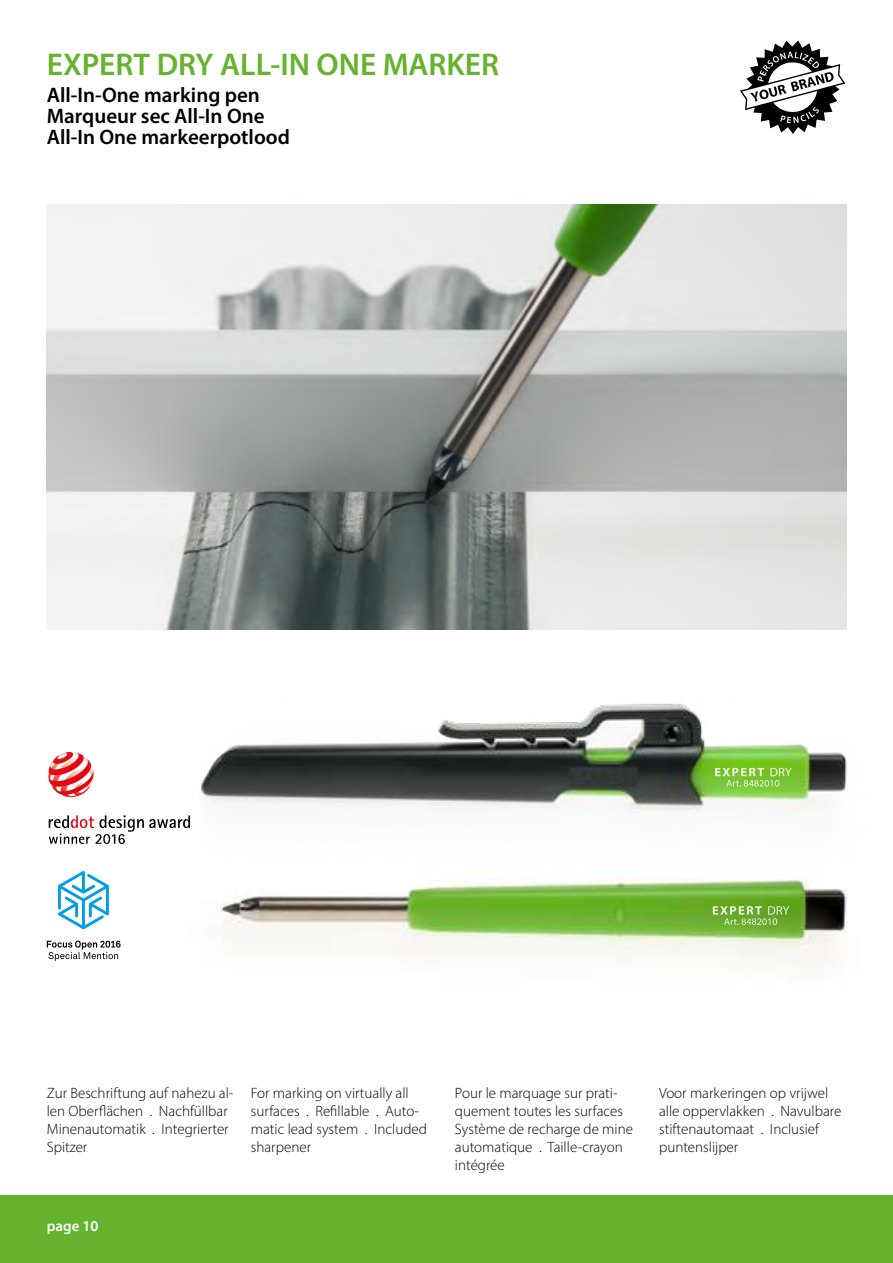
<style>
.page{position:relative;width:893px;height:1263px;background:#fff}
.page>*{position:absolute;margin:0;border:0;box-sizing:border-box;transform-origin:0 0}
.t1{font:600 31.5px "Myriad Pro";color:#65b32e}
.t2{font:600 21px/21px "Myriad Pro";color:#000}
.t3{font:300 15px/18px "Myriad Pro";color:#000}
.t4{font:600 15px "Myriad Pro";color:#fff}
</style>
<div class="page">
<div style="left:0;top:1195px;width:893px;height:68px;background:#65b32e"></div>
<img style="left:200px;top:703px;width:647px;height:113px">
<svg style="left:715px;top:768px;width:77px;height:18px"></svg>
<img style="left:47px;top:204px;width:799px;height:425px">
<img style="left:220px;top:877px;width:627px;height:91px">
<svg style="left:713px;top:906px;width:76px;height:19px"></svg>
<svg style="left:48px;top:752px;width:46px;height:45px"></svg>
<svg style="left:49px;top:815px;width:141px;height:29px"></svg>
<svg style="left:58px;top:871px;width:51px;height:58px"></svg>
<svg style="left:47px;top:940px;width:74px;height:21px"></svg>
<svg style="left:740px;top:40px;width:105px;height:94px"></svg>
<h1 class="t1" style="left:47px;top:44px;width:454px">EXPERT DRY ALL-IN ONE MARKER</h1>
<h2 class="t2" style="left:47px;top:84px;width:245px">All-In-One marking pen<br>Marqueur sec All-In One<br>All-In One markeerpotlood</h2>
<p class="t3" style="left:47px;top:1084px;width:188px">Zur Beschriftung auf nahezu al&shy;len Oberflächen . Nachfüllbar<br>Minenautomatik . Integrierter<br>Spitzer</p>
<p class="t3" style="left:251px;top:1084px;width:178px">For marking on virtually all surfaces . Refillable . Auto&shy;matic lead system . Included sharpener</p>
<p class="t3" style="left:455px;top:1084px;width:180px">Pour le marquage sur prati&shy;quement toutes les surfaces<br>Système de recharge de mine automatique . Taille-crayon intégrée</p>
<p class="t3" style="left:659px;top:1084px;width:184px">Voor markeringen op vrijwel alle oppervlakken . Navulbare stiftenautomaat . Inclusief puntenslijper</p>
<p class="t4" style="left:47px;top:1216px;width:53px">page 10</p>
</div>
